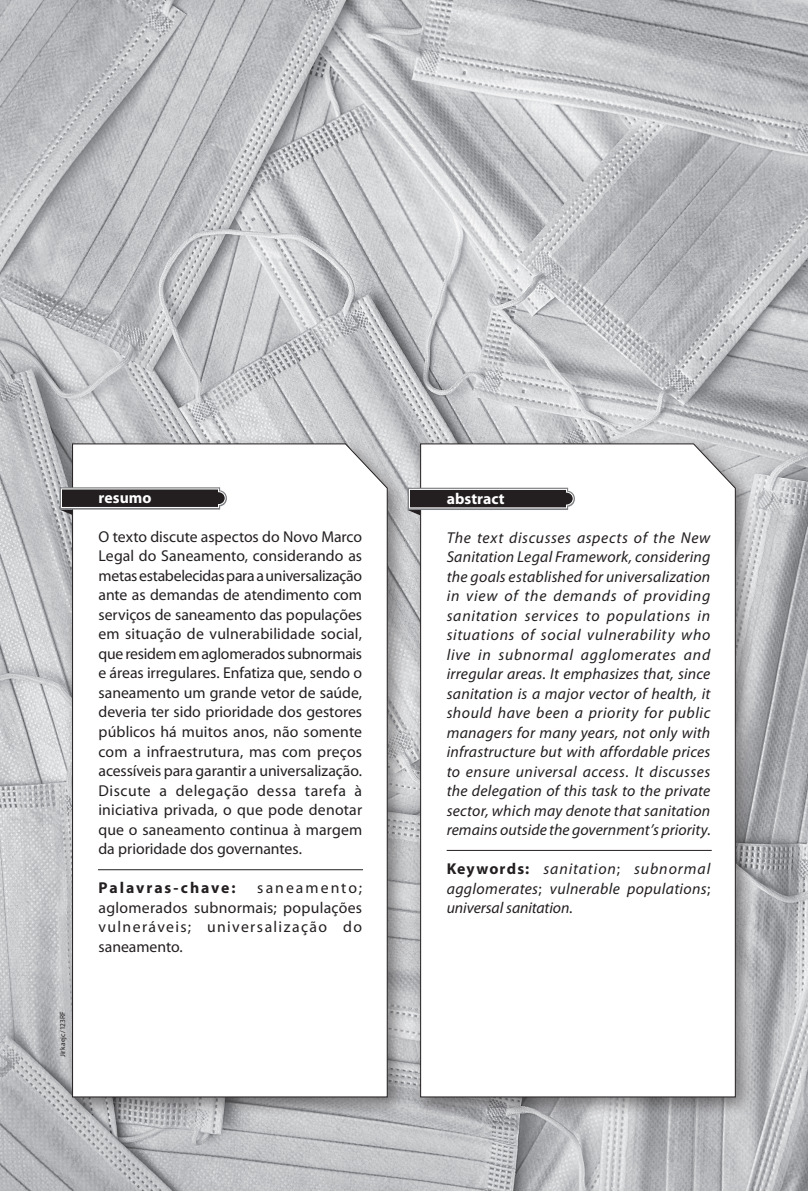
<style>
.page{position:relative;width:808px;height:1191px;background:#fff}
.page>*{position:absolute;margin:0;border:0;box-sizing:border-box;transform-origin:0 0}
.t1{font:15.75px/19.5px "Myriad Pro";letter-spacing:.005em;color:#231f20;text-align:justify}
.t2{font:italic 15.75px/19.5px "Myriad Pro";letter-spacing:.005em;color:#231f20;text-align:justify}
.t3{font:700 15.75px "Myriad Pro";letter-spacing:.125em;color:#231f20}
.t4{font:700 15.75px "Myriad Pro";color:#fff}
.t5{font:7.5px "Myriad Pro";letter-spacing:.015em;color:#231f20}
.s1{font-style:normal}
.s2{font-weight:700;font-style:normal}
</style>
<div class="page">
<img style="left:0;top:0;width:808px;height:1191px">
<div style="left:64px;top:435px;width:343px;height:682px;background:#231f20;opacity:.5"></div>
<svg style="left:72px;top:443px;width:316px;height:654px"></svg>
<div style="left:412px;top:435px;width:343px;height:682px;background:#231f20;opacity:.5"></div>
<svg style="left:420px;top:443px;width:316px;height:654px"></svg>
<svg style="left:60px;top:487px;width:167px;height:28px"></svg>
<svg style="left:408px;top:488px;width:167px;height:27px"></svg>
<hr style="left:98px;top:869px;width:265px;height:1px;background:#231f20">
<hr style="left:447px;top:850px;width:265px;height:1px;background:#231f20">
<p class="t5" style="left:58px;top:1057px;width:47px;rotate:-90deg">Jirkaejc/123RF</p>
<p class="t4" style="left:98px;top:487px;width:55px">resumo</p>
<p class="t1" style="left:98px;top:526px;width:265px">O texto discute aspectos do Novo Marco Legal do Saneamento, considerando as metas estabelecidas para a universalização ante as demandas de atendimento com serviços de saneamento das populações em situação de vulnerabilidade social, que residem em aglomerados subnormais e áreas irregulares. Enfatiza que, sendo o saneamento um grande vetor de saúde, deveria ter sido prioridade dos gestores públicos há muitos anos, não somente com a infraestrutura, mas com preços acessíveis para garantir a universalização.<br>Discute a delegação dessa tarefa à iniciativa privada, o que pode denotar que o saneamento continua à margem da prioridade dos governantes.</p>
<p class="t3" style="left:98px;top:877px;width:139px">Palavras-chave:</p>
<p class="t1" style="left:98px;top:877px;width:265px;text-indent:159px">saneamento; aglomerados subnormais; populações vulneráveis; universalização do saneamento.</p>
<p class="t4" style="left:447px;top:488px;width:59px">abstract</p>
<p class="t2" style="left:447px;top:527px;width:265px">The text discusses aspects of the New Sanitation Legal Framework, considering the goals established for universalization in view of the demands of providing sanitation services to populations in situations of social vulnerability who live in subnormal agglomerates and irregular areas. It emphasizes that, since sanitation is a major vector of health, it should have been a priority for public managers for many years, not only with infrastructure but with affordable prices to ensure universal access. It discusses the delegation of this task to the private sector, which may denote that sanitation remains outside the government’s priority<span class="s1">.</span></p>
<p class="t2" style="left:447px;top:859px;width:265px"><span class="s2">Keywords:</span> sanitation<span class="s1">;</span> subnormal agglomerates<span class="s1">;</span> vulnerable populations<span class="s1">; </span>universal sanitation<span class="s1">.</span></p>
</div>
